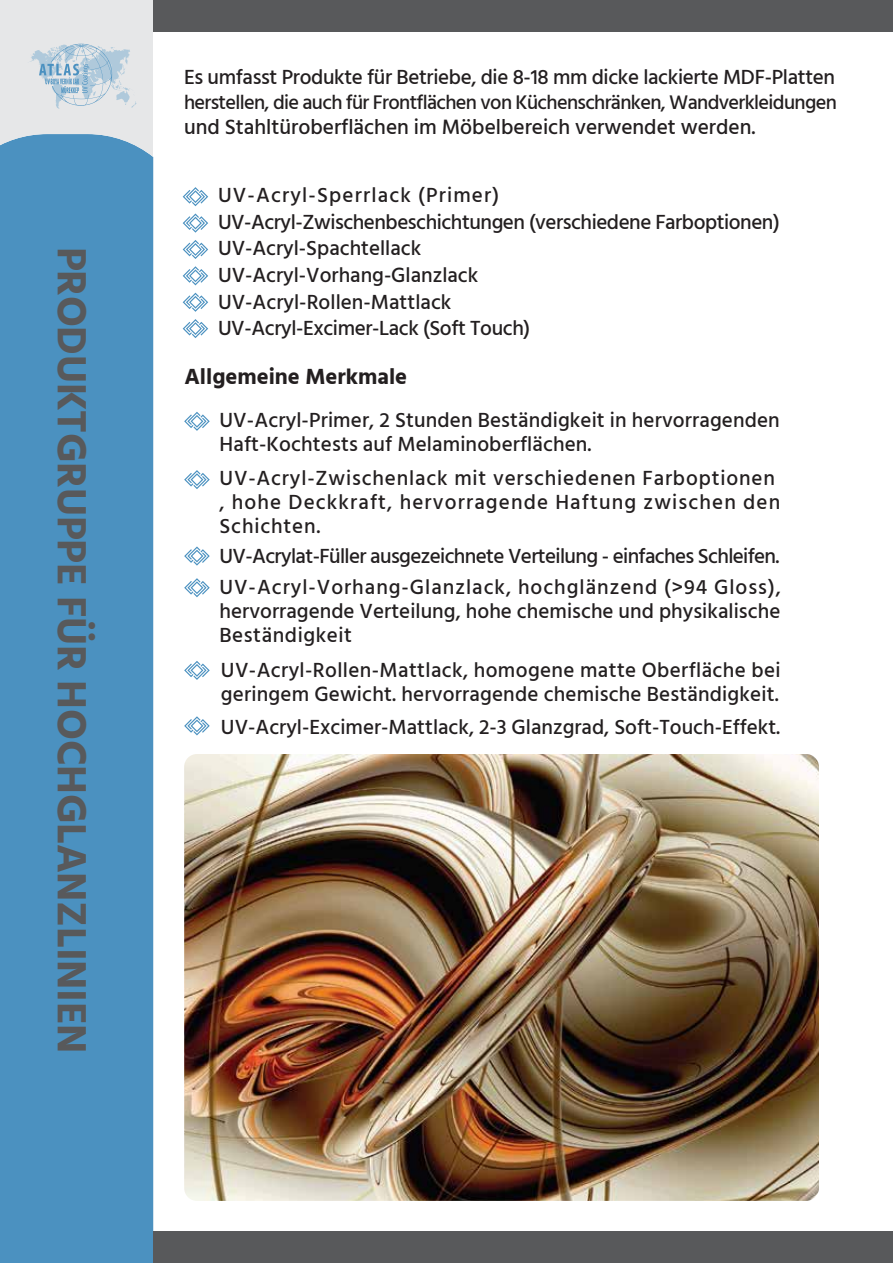
<style>
.page{position:relative;width:893px;height:1263px;background:#fff}
.page>*{position:absolute;margin:0;border:0;box-sizing:border-box;transform-origin:0 0}
.t1{font:700 42px "Hind Siliguri";letter-spacing:-.005em;color:#58595b}
.t2{font:700 22.5px "Hind Siliguri";color:#231f20}
.t3{font:500 21.3px "Hind Siliguri";color:#231f20}
.t4{font:500 21px/26.7px "Hind Siliguri";letter-spacing:.005em;color:#231f20}
.t5{font:500 21px/31.3px "Hind Siliguri";letter-spacing:-.03em;color:#231f20}
.t6{font:500 21px/24px "Hind Siliguri";letter-spacing:.04em;color:#231f20}
.t7{font:500 21px "Hind Siliguri";letter-spacing:-.015em;color:#231f20}
.t8{font:500 20.25px "Hind Siliguri";letter-spacing:-.03em;color:#231f20}
</style>
<div class="page">
<img style="left:184px;top:754px;width:635px;height:447px">
<div style="left:0;top:157px;width:153px;height:1106px;background:#4b91c0"></div>
<div style="left:153px;top:1231px;width:740px;height:32px;background:#58595b"></div>
<div style="left:153px;top:0;width:740px;height:31px;background:#58595b"></div>
<svg style="left:0;top:0;width:153px;height:157px;background:#cad7e0"></svg>
<svg style="left:183px;top:187px;width:25px;height:19px"></svg>
<svg style="left:183px;top:213px;width:25px;height:20px"></svg>
<svg style="left:183px;top:240px;width:25px;height:19px"></svg>
<svg style="left:183px;top:266px;width:25px;height:19px"></svg>
<svg style="left:183px;top:293px;width:25px;height:19px"></svg>
<svg style="left:183px;top:319px;width:25px;height:19px"></svg>
<svg style="left:184px;top:412px;width:26px;height:19px"></svg>
<svg style="left:184px;top:470px;width:26px;height:19px"></svg>
<svg style="left:184px;top:546px;width:26px;height:20px"></svg>
<svg style="left:184px;top:578px;width:26px;height:19px"></svg>
<svg style="left:184px;top:661px;width:26px;height:19px"></svg>
<svg style="left:184px;top:716px;width:26px;height:19px"></svg>
<h1 class="t1" style="left:105px;top:247px;width:808px;rotate:90deg">PRODUKTGRUPPE FÜR HOCHGLANZLINIEN</h1>
<p class="t7" style="left:184px;top:62px;width:653px">Es umfasst Produkte für Betriebe, die 8-18 mm dicke lackierte MDF-Platten</p>
<p class="t8" style="left:184px;top:87px;width:654px">herstellen, die auch für Frontflächen von Küchenschränken, Wandverkleidungen</p>
<p class="t3" style="left:184px;top:112px;width:573px">und Stahltüroberflächen im Möbelbereich verwendet werden.</p>
<p class="t4" style="left:218px;top:183px;width:563px">UV-Acryl-Sperrlack (Primer)<br>UV-Acryl-Zwischenbeschichtungen (verschiedene Farboptionen)<br>UV-Acryl-Spachtellack<br>UV-Acryl-Vorhang-Glanzlack<br>UV-Acryl-Rollen-Mattlack<br>UV-Acryl-Excimer-Lack (Soft Touch)</p>
<p class="t2" style="left:184px;top:359px;width:224px">Allgemeine Merkmale</p>
<p class="t4" style="left:219px;top:409px;width:562px;line-height:24px">UV-Acryl-Primer, 2 Stunden Beständigkeit in hervorragenden<br>Haft-Kochtests auf Melaminoberflächen.</p>
<p class="t6" style="left:219px;top:467px;width:562px">UV-Acryl-Zwischenlack mit verschiedenen Farboptionen , hohe Deckkraft, hervorragende Haftung zwischen den<br>Schichten.</p>
<p class="t5" style="left:219px;top:541px;width:563px">UV-Acrylat-Füller ausgezeichnete Verteilung - einfaches Schleifen.<br>UV-Acryl-Vorhang-Glanzlack, hochglänzend (&gt;94 Gloss),</p>
<p class="t4" style="left:219px;top:600px;width:562px;line-height:24px">hervorragende Verteilung, hohe chemische und physikalische<br>Beständigkeit</p>
<p class="t4" style="left:221px;top:659px;width:561px;line-height:24px">UV-Acryl-Rollen-Mattlack, homogene matte Oberfläche bei geringem Gewicht. hervorragende chemische Beständigkeit.</p>
<p class="t4" style="left:221px;top:715px;width:561px">UV-Acryl-Excimer-Mattlack, 2-3 Glanzgrad, Soft-Touch-Effekt.</p>
</div>
